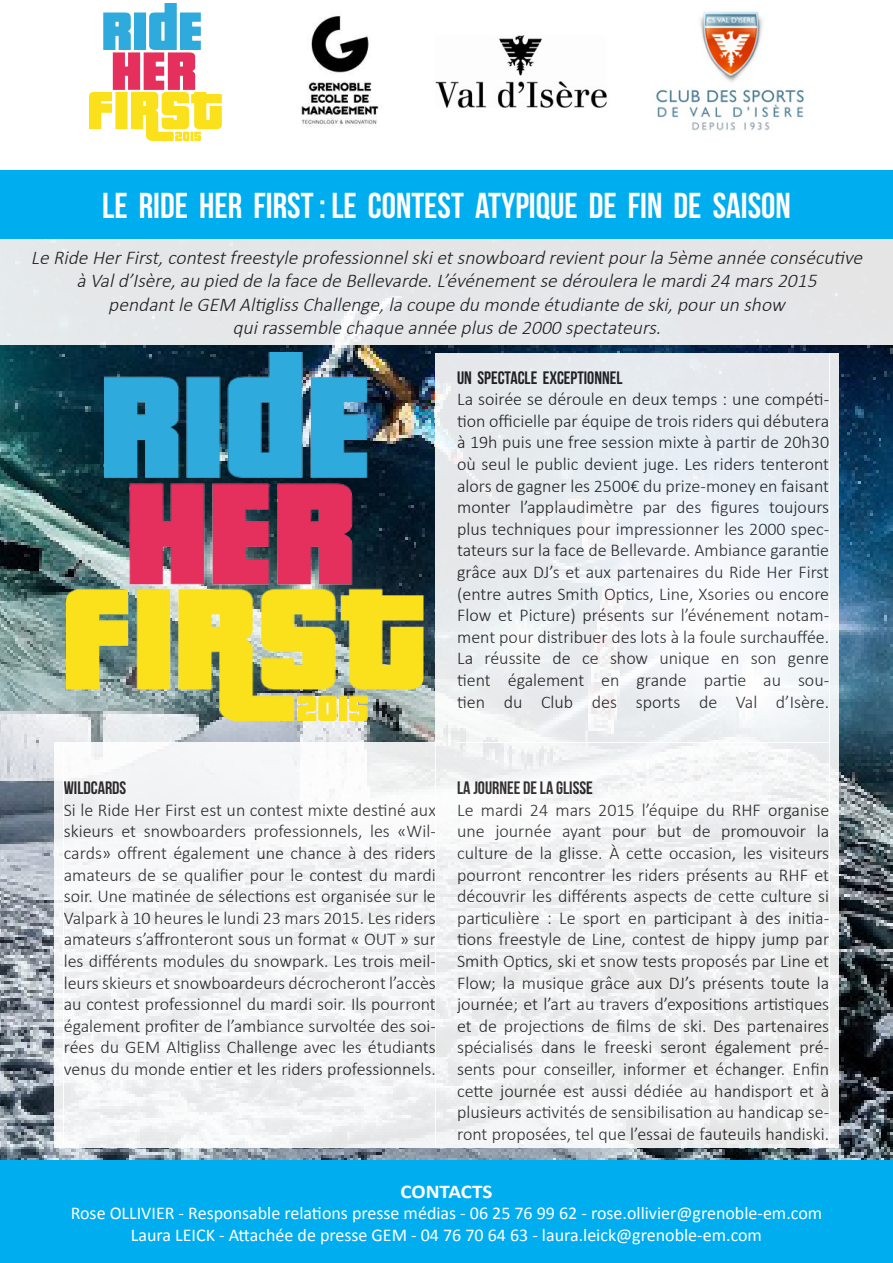
<style>
.page{position:relative;width:893px;height:1263px;background:#fff}
.page>*{position:absolute;margin:0;border:0;box-sizing:border-box;transform-origin:0 0}
.t1{font:36px "Bebas Neue";color:#fff}
.t2{font:italic 300 19.5px/23.4px "Calibri";color:#231f20;text-align:center}
.t3{font:700 19.5px "Calibri";letter-spacing:-.005em;color:#fff;scale:1.08 1}
.t4{font:300 18px/21.6px "Calibri";color:#231f20;text-align:justify}
.t5{font:18px "Calibri";color:#fff}
.t6{font:18px "Bebas Neue";color:#231f20}
</style>
<div class="page">
<img style="left:0;top:344px;width:893px;height:817px">
<div style="left:0;top:170px;width:893px;height:69px;background:#00aeef"></div>
<div style="left:0;top:239px;width:893px;height:105px;background:#e5e6e8"></div>
<div style="left:0;top:1161px;width:893px;height:102px;background:#00aeef"></div>
<div style="left:64px;top:742px;width:372px;height:405px;background:#f4f5f6"></div>
<div style="left:457px;top:742px;width:372px;height:405px;background:#eff1f1"></div>
<div style="left:457px;top:353px;width:372px;height:389px;background:linear-gradient(to bottom,#e4eaef,#f3f5f7)"></div>
<div style="left:436px;top:353px;width:21px;height:794px;background:linear-gradient(to bottom,#e7eaec,#f3f3f4)"></div>
<div style="left:54px;top:742px;width:10px;height:405px;background:#f4f5f6"></div>
<img style="left:90px;top:3px;width:132px;height:138px">
<img style="left:301px;top:15px;width:81px;height:112px">
<img style="left:435px;top:35px;width:172px;height:73px">
<img style="left:656px;top:11px;width:148px;height:120px">
<svg style="left:829px;top:353px;width:10px;height:794px;fill:#e9eef1"></svg>
<img style="left:66px;top:353px;width:357px;height:368px">
<p class="t1" style="left:102px;top:186px;width:690px">LE RIDE HER FIRST : LE CONTEST ATYPIQUE DE FIN DE SAISON</p>
<p class="t2" style="left:31px;top:245px;width:837px">Le Ride HerFirst,contestfreestyle professionnelskietsnowboard revientpourla 5ème année consécutive à Vald’Isère,au pied de la face de Bellevarde.L’événementse déroulera le mardi24 mars2015 pendantle GEM AltiglissChallenge,la coupe du monde étudiante de ski,pourun show<br>quirassemble chaque année plusde 2000 spectateurs.</p>
<p class="t6" style="left:457px;top:367px;width:167px">UN SPECTACLE EXCEPTIONNEL</p>
<p class="t4" style="left:457px;top:387px;width:374px">La soirée se déroule en deux temps : une compéti&shy;tion officielle par équipe de trois riders qui débutera à 19h puis une free session mixte à partir de 20h30 où seul le public devient juge. Les riders tenteront alors de gagner les 2500€ du prize-money en faisant monter l’applaudimètre par des figures toujours plus techniques pour impressionner les 2000 spec&shy;tateurs sur la face de Bellevarde. Ambiance garantie grâce aux DJ’s et aux partenaires du Ride Her First (entre autres Smith Optics, Line, Xsories ou encore Flow et Picture) présents sur l’événement notam&shy;ment pour distribuer des lots à la foule surchauffée.<br>La réussite de ce show unique en son genre tient également en grande partie au sou&shy;tien du Club des sports de Val d’Isère.</p>
<p class="t6" style="left:64px;top:778px;width:64px">WILDCARDS</p>
<p class="t4" style="left:64px;top:798px;width:374px">Si le Ride Her First est un contest mixte destiné aux skieurs et snowboarders professionnels, les «Wil&shy;cards» offrent également une chance à des riders amateurs de se qualifier pour le contest du mardi soir. Une matinée de sélections est organisée sur le Valpark à 10 heures le lundi 23 mars 2015. Les riders amateurs s’affronteront sous un format « OUT » sur les différents modules du snowpark. Les trois meil&shy;leurs skieurs et snowboardeurs décrocheront l’accès au contest professionnel du mardi soir. Ils pourront également profiter de l’ambiance survoltée des soi&shy;rées du GEM Altigliss Challenge avec les étudiants venus du monde entier et les riders professionnels.</p>
<p class="t6" style="left:457px;top:778px;width:137px">LA JOURNEE DE LA GLISSE</p>
<p class="t4" style="left:457px;top:798px;width:374px">Le mardi 24 mars 2015 l’équipe du RHF organise une journée ayant pour but de promouvoir la culture de la glisse. À cette occasion, les visiteurs pourront rencontrer les riders présents au RHF et découvrir les différents aspects de cette culture si particulière : Le sport en participant à des initia&shy;tions freestyle de Line, contest de hippy jump par Smith Optics, ski et snow tests proposés par Line et Flow; la musique grâce aux DJ’s présents toute la journée; et l’art au travers d’expositions artistiques et de projections de films de ski. Des partenaires spécialisés dans le freeski seront également pré&shy;sents pour conseiller, informer et échanger. Enfin cette journée est aussi dédiée au handisport et à plusieurs activités de sensibilisation au handicap se&shy;ront proposées, tel que l’essai de fauteuils handiski.</p>
<p class="t3" style="left:400px;top:1179px;width:87px">CONTACTS</p>
<p class="t5" style="left:71px;top:1202px;width:753px">Rose OLLIVIER - Responsable relations presse médias - 06 25 76 99 62 - rose.ollivier@grenoble-em.com</p>
<p class="t5" style="left:131px;top:1223px;width:633px">Laura LEICK - Attachée de presse GEM - 04 76 70 64 63 - laura.leick@grenoble-em.com</p>
</div>
